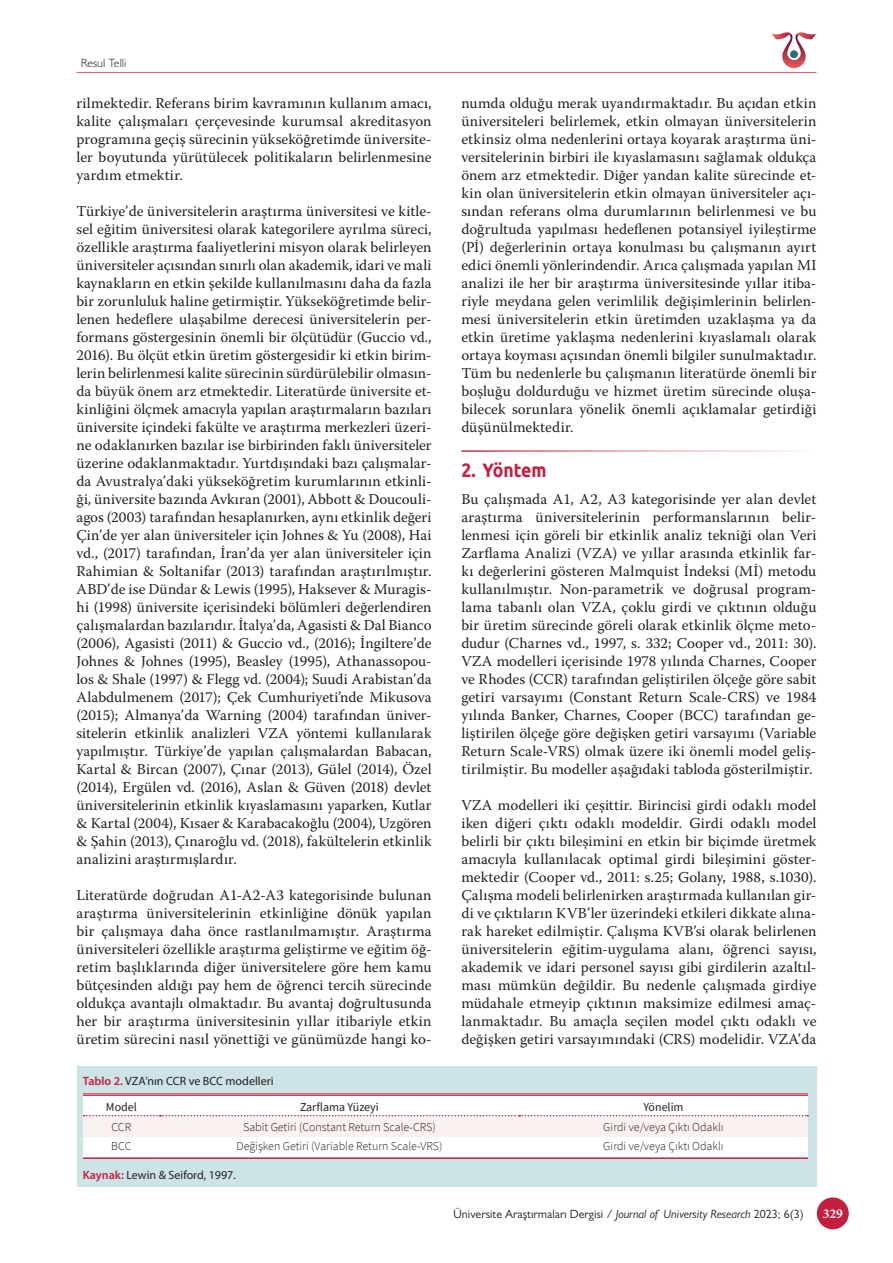
<style>
.page{position:relative;width:893px;height:1263px;background:#fff}
.page>*{position:absolute;margin:0;border:0;box-sizing:border-box;transform-origin:0 0}
.t1{font:700 19.5px "Ubuntu";color:#c51f40;scale:.9 1}
.t2{font:15px/18px "Warnock Pro";letter-spacing:.01em;color:#231f20;text-align:justify}
.t3{font:700 13.5px "Minion Pro";color:#fff}
.t4{font:300 12px "Source Sans Pro";color:#231f20}
.t5{font:12px "Gill Sans";color:#231f20}
.t6{font:12px "Myriad Pro";color:#231f20}
.t7{font:12px "Source Sans Pro";color:#231f20}
.t8{font:300 12px "Gill Sans";color:#231f20}
.s1{font-weight:600;color:#c51f40}
.s2{font-style:italic}
</style>
<div class="page">
<div style="left:77px;top:1066px;width:739px;height:106px;background:#cce4e6"></div>
<div style="left:77px;top:1160px;width:739px;height:26px;background:#cce4e6"></div>
<div style="left:83px;top:1096px;width:725px;height:61px;background:#fff"></div>
<hr style="left:83px;top:1093px;width:77px;height:2px;background:#fff">
<hr style="left:160px;top:1093px;width:359px;height:2px;background:#fff">
<hr style="left:519px;top:1093px;width:289px;height:2px;background:#fff">
<hr style="left:83px;top:1093px;width:77px;height:1px;background:#c51f40">
<hr style="left:83px;top:1095px;width:77px;height:1px;background:#c51f40">
<hr style="left:160px;top:1093px;width:359px;height:1px;background:#c51f40">
<hr style="left:160px;top:1095px;width:359px;height:1px;background:#c51f40">
<hr style="left:519px;top:1093px;width:289px;height:1px;background:#c51f40">
<hr style="left:519px;top:1095px;width:289px;height:1px;background:#c51f40">
<div style="left:83px;top:1115px;width:725px;height:22px;background:#faf1f1"></div>
<hr style="left:83px;top:1157px;width:77px;height:2px;background:#c51f40">
<hr style="left:160px;top:1157px;width:359px;height:2px;background:#c51f40">
<hr style="left:519px;top:1157px;width:289px;height:2px;background:#c51f40">
<hr style="left:77px;top:72px;width:739px;height:1px;background:#d66279">
<div style="left:817px;top:1197px;width:32px;height:32px;background:#c51f40;border-radius:50%"></div>
<svg style="left:772px;top:32px;width:44px;height:36px"></svg>
<div style="left:790px;top:50px;width:8px;height:8px;background:#257079;border-radius:50%"></div>
<p class="t8" style="left:81px;top:55px;width:47px">Resul Telli</p>
<p class="t2" style="left:77px;top:94px;width:357px">rilmektedir. Referans birim kavramının kullanım amacı, kalite çalışmaları çerçevesinde kurumsal akreditasyon programına geçiş sürecinin yükseköğretimde üniversite&shy;ler boyutunda yürütülecek politikaların belirlenmesine yardım etmektir.</p>
<p class="t2" style="left:77px;top:202px;width:357px">Türkiye’de üniversitelerin araştırma üniversitesi ve kitle&shy;sel eğitim üniversitesi olarak kategorilere ayrılma süreci, özellikle araştırma faaliyetlerini misyon olarak belirleyen üniversiteler açısından sınırlı olan akademik, idari ve mali kaynakların en etkin şekilde kullanılmasını daha da fazla bir zorunluluk haline getirmiştir. Yükseköğretimde belir&shy;lenen hedeflere ulaşabilme derecesi üniversitelerin per&shy;formans göstergesinin önemli bir ölçütüdür (Guccio vd., 2016). Bu ölçüt etkin üretim göstergesidir ki etkin birim&shy;lerin belirlenmesi kalite sürecinin sürdürülebilir olmasın&shy;da büyük önem arz etmektedir. Literatürde üniversite et&shy;kinliğini ölçmek amacıyla yapılan araştırmaların bazıları üniversite içindeki fakülte ve araştırma merkezleri üzeri&shy;ne odaklanırken bazılar ise birbirinden faklı üniversiteler üzerine odaklanmaktadır. Yurtdışındaki bazı çalışmalar&shy;da Avustralya’daki yükseköğretim kurumlarının etkinli&shy;ği, üniversite bazında Avkıran (2001), Abbott &amp; Doucouli&shy;agos (2003) tarafından hesaplanırken, aynı etkinlik değeri Çin’de yer alan üniversiteler için Johnes &amp; Yu (2008), Hai vd., (2017) tarafından, İran’da yer alan üniversiteler için Rahimian &amp; Soltanifar (2013) tarafından araştırılmıştır.<br>ABD’de ise Dündar &amp; Lewis (1995), Haksever &amp; Muragis&shy;hi (1998) üniversite içerisindeki bölümleri değerlendiren çalışmalardan bazılarıdır. İtalya’da, Agasisti &amp; Dal Bianco (2006), Agasisti (2011) &amp; Guccio vd., (2016); İngiltere’de Johnes &amp; Johnes (1995), Beasley (1995), Athanassopou&shy;los &amp; Shale (1997) &amp; Flegg vd. (2004); Suudi Arabistan’da Alabdulmenem (2017); Çek Cumhuriyeti’nde Mikusova (2015); Almanya’da Warning (2004) tarafından üniver&shy;sitelerin etkinlik analizleri VZA yöntemi kullanılarak yapılmıştır. Türkiye’de yapılan çalışmalardan Babacan, Kartal &amp; Bircan (2007), Çınar (2013), Gülel (2014), Özel (2014), Ergülen vd. (2016), Aslan &amp; Güven (2018) devlet üniversitelerinin etkinlik kıyaslamasını yaparken, Kutlar &amp; Kartal (2004), Kısaer &amp; Karabacakoğlu (2004), Uzgören &amp; Şahin (2013), Çınaroğlu vd. (2018), fakültelerin etkinlik analizini araştırmışlardır.</p>
<p class="t2" style="left:77px;top:886px;width:357px">Literatürde doğrudan A1-A2-A3 kategorisinde bulunan araştırma üniversitelerinin etkinliğine dönük yapılan bir çalışmaya daha önce rastlanılmamıştır. Araştırma üniversiteleri özellikle araştırma geliştirme ve eğitim öğ&shy;retim başlıklarında diğer üniversitelere göre hem kamu bütçesinden aldığı pay hem de öğrenci tercih sürecinde oldukça avantajlı olmaktadır. Bu avantaj doğrultusunda her bir araştırma üniversitesinin yıllar itibariyle etkin üretim sürecini nasıl yönettiği ve günümüzde hangi ko-</p>
<p class="t2" style="left:461px;top:94px;width:357px">numda olduğu merak uyandırmaktadır. Bu açıdan etkin üniversiteleri belirlemek, etkin olmayan üniversitelerin etkinsiz olma nedenlerini ortaya koyarak araştırma üni&shy;versitelerinin birbiri ile kıyaslamasını sağlamak oldukça önem arz etmektedir. Diğer yandan kalite sürecinde et&shy;kin olan üniversitelerin etkin olmayan üniversiteler açı&shy;sından referans olma durumlarının belirlenmesi ve bu doğrultuda yapılması hedeflenen potansiyel iyileştirme (Pİ) değerlerinin ortaya konulması bu çalışmanın ayırt edici önemli yönlerindendir. Arıca çalışmada yapılan MI analizi ile her bir araştırma üniversitesinde yıllar itiba&shy;riyle meydana gelen verimlilik değişimlerinin belirlen&shy;mesi üniversitelerin etkin üretimden uzaklaşma ya da etkin üretime yaklaşma nedenlerini kıyaslamalı olarak ortaya koyması açısından önemli bilgiler sunulmaktadır.<br>Tüm bu nedenlerle bu çalışmanın literatürde önemli bir boşluğu doldurduğu ve hizmet üretim sürecinde oluşa&shy;bilecek sorunlara yönelik önemli açıklamalar getirdiği düşünülmektedir.</p>
<h1 class="t1" style="left:461px;top:459px;width:96px">2. Yöntem</h1>
<p class="t2" style="left:461px;top:490px;width:357px">Bu çalışmada A1, A2, A3 kategorisinde yer alan devlet araştırma üniversitelerinin performanslarının belir&shy;lenmesi için göreli bir etkinlik analiz tekniği olan Veri Zarflama Analizi (VZA) ve yıllar arasında etkinlik far&shy;kı değerlerini gösteren Malmquist İndeksi (Mİ) metodu kullanılmıştır. Non-parametrik ve doğrusal program&shy;lama tabanlı olan VZA, çoklu girdi ve çıktının olduğu bir üretim sürecinde göreli olarak etkinlik ölçme meto&shy;dudur (Charnes vd., 1997, s. 332; Cooper vd., 2011: 30).<br>VZA modelleri içerisinde 1978 yılında Charnes, Cooper ve Rhodes (CCR) tarafından geliştirilen ölçeğe göre sabit getiri varsayımı (Constant Return Scale-CRS) ve 1984 yılında Banker, Charnes, Cooper (BCC) tarafından ge&shy;liştirilen ölçeğe göre değişken getiri varsayımı (Variable Return Scale-VRS) olmak üzere iki önemli model geliş&shy;tirilmiştir. Bu modeller aşağıdaki tabloda gösterilmiştir.</p>
<p class="t2" style="left:461px;top:796px;width:357px">VZA modelleri iki çeşittir. Birincisi girdi odaklı model iken diğeri çıktı odaklı modeldir. Girdi odaklı model belirli bir çıktı bileşimini en etkin bir biçimde üretmek amacıyla kullanılacak optimal girdi bileşimini göster&shy;mektedir (Cooper vd., 2011: s.25; Golany, 1988, s.1030).<br>Çalışma modeli belirlenirken araştırmada kullanılan gir&shy;di ve çıktıların KVB’ler üzerindeki etkileri dikkate alına&shy;rak hareket edilmiştir. Çalışma KVB’si olarak belirlenen üniversitelerin eğitim-uygulama alanı, öğrenci sayısı, akademik ve idari personel sayısı gibi girdilerin azaltıl&shy;ması mümkün değildir. Bu nedenle çalışmada girdiye müdahale etmeyip çıktının maksimize edilmesi amaç&shy;lanmaktadır. Bu amaçla seçilen model çıktı odaklı ve değişken getiri varsayımındaki (CRS) modelidir. VZA’da</p>
<p class="t6" style="left:83px;top:1073px;width:192px"><span class="s1">Tablo 2.</span> VZA’nın CCR ve BCC modelleri</p>
<p class="t7" style="left:106px;top:1099px;width:32px">Model</p>
<p class="t7" style="left:300px;top:1099px;width:80px">Zarflama Yüzeyi</p>
<p class="t7" style="left:643px;top:1099px;width:42px">Yönelim</p>
<p class="t4" style="left:112px;top:1119px;width:21px">CCR</p>
<p class="t4" style="left:243px;top:1119px;width:194px">Sabit Getiri (Constant Return Scale-CRS)</p>
<p class="t4" style="left:603px;top:1119px;width:122px">Girdi ve/veya Çıktı Odaklı</p>
<p class="t4" style="left:111px;top:1139px;width:22px">BCC</p>
<p class="t4" style="left:236px;top:1139px;width:207px">Değişken Getiri (Variable Return Scale-VRS)</p>
<p class="t4" style="left:603px;top:1139px;width:122px">Girdi ve/veya Çıktı Odaklı</p>
<p class="t6" style="left:83px;top:1168px;width:154px"><span class="s1">Kaynak:</span> Lewin &amp; Seiford, 1997.</p>
<p class="t5" style="left:453px;top:1207px;width:352px">Üniversite Araştırmaları Dergisi / <span class="s2">Journal of University Research</span> 2023; 6(3)</p>
<p class="t3" style="left:823px;top:1204px;width:22px">329</p>
</div>
